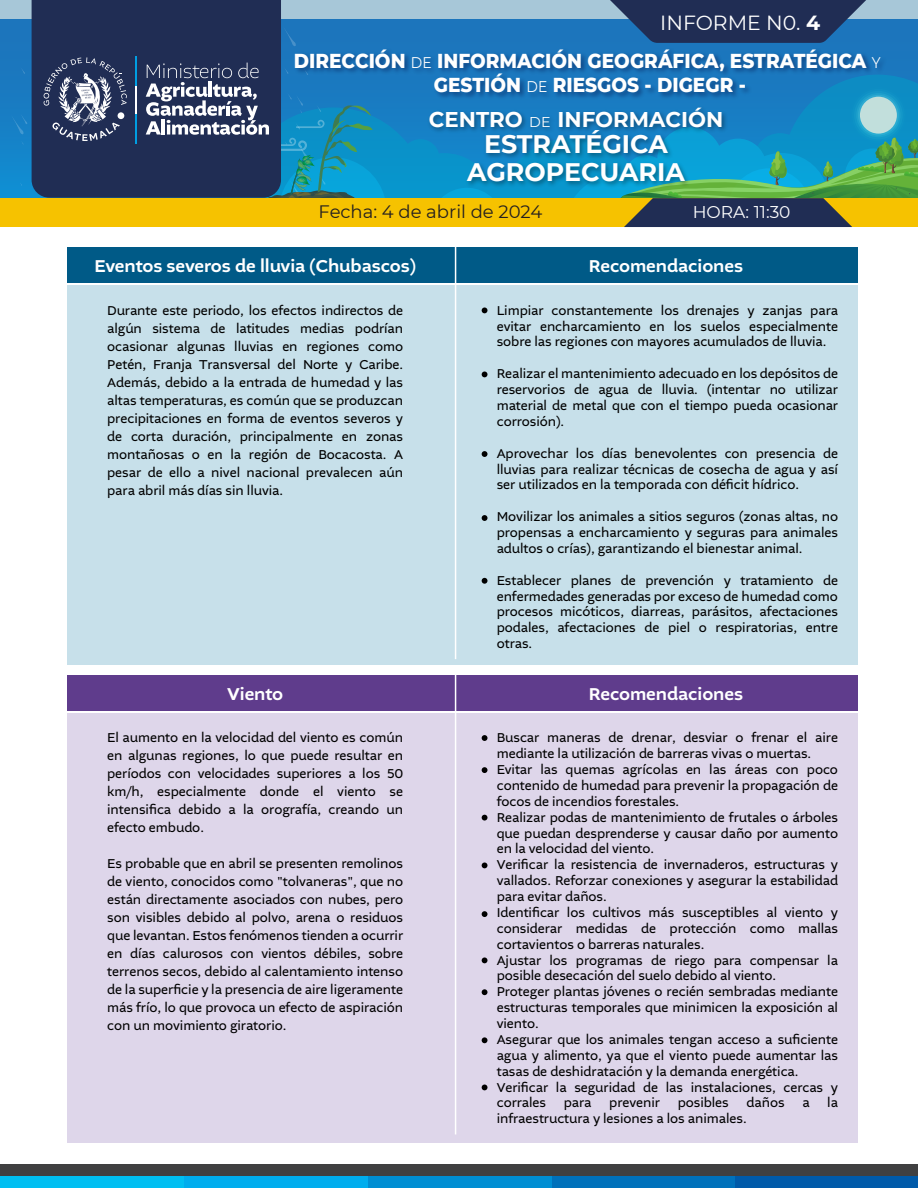
<style>
.page{position:relative;width:918px;height:1188px;background:#fff}
.page>*{position:absolute;margin:0;border:0;box-sizing:border-box;transform-origin:0 0}
.t1{font:700 25.35px "Montserrat";color:#fff}
.t2{font:700 21.3px "Montserrat";color:#fff}
.t3{font:800 20.55px/24.8px "Montserrat";color:#fff;text-align:center;scale:.9 1}
.t4{font:20.4px "Montserrat";color:#fff}
.t5{font:500 18px "Altivo";letter-spacing:-.005em;color:#fff}
.t6{font:18px "Montserrat";color:#231f20}
.t7{font:17.1px "Montserrat";color:#fff}
.t8{font:13.5px/15.9px "Altivo";letter-spacing:-.005em;color:#000;text-align:justify}
.s1{font-weight:700}
.s2{font-weight:400;font-size:15.45px}
.s3{font-weight:400;font-size:14.25px}
</style>
<div class="page">
<svg style="left:0;top:19px;width:918px;height:179px;background:#1a77be"></svg>
<div style="left:0;top:0;width:918px;height:19px;background:#a7c7d8"></div>
<svg style="left:31px;top:158px;width:1px;height:13px"></svg>
<svg style="left:19px;top:181px;width:3px;height:5px"></svg>
<svg style="left:283px;top:26px;width:13px;height:21px"></svg>
<div style="left:0;top:198px;width:918px;height:29px;background:#f6c200"></div>
<svg style="left:610px;top:0;width:256px;height:43px;background:#233b66"></svg>
<img style="left:290px;top:45px;width:606px;height:18px">
<div style="left:32px;top:0;width:249px;height:198px;background:#202d54"></div>
<hr style="left:135px;top:56px;width:2px;height:88px;background:#009ee2">
<svg style="left:146px;top:63px;width:772px;height:164px;background:#3c818d"></svg>
<svg style="left:11px;top:57px;width:116px;height:88px;background:#3e5980"></svg>
<hr style="left:135px;top:86px;width:2px;height:28px;background:#fff">
<div style="left:0;top:1164px;width:918px;height:13px;background:#404041"></div>
<div style="left:735px;top:1177px;width:183px;height:11px;background:#005aa9"></div>
<div style="left:551px;top:1177px;width:184px;height:11px;background:#0071bb"></div>
<div style="left:367px;top:1177px;width:184px;height:11px;background:#008ed3"></div>
<div style="left:183px;top:1177px;width:184px;height:11px;background:#00adee"></div>
<div style="left:0;top:1177px;width:183px;height:11px;background:#00bff2"></div>
<div style="left:67px;top:248px;width:791px;height:35px;background:#005a87"></div>
<div style="left:67px;top:285px;width:791px;height:380px;background:#c7e0ea"></div>
<hr style="left:455px;top:247px;width:1px;height:412px;background:#fff">
<svg style="left:482px;top:308px;width:5px;height:5px"></svg>
<svg style="left:482px;top:372px;width:5px;height:5px"></svg>
<svg style="left:482px;top:451px;width:5px;height:6px"></svg>
<svg style="left:482px;top:515px;width:5px;height:6px"></svg>
<svg style="left:482px;top:578px;width:5px;height:6px"></svg>
<div style="left:67px;top:675px;width:791px;height:36px;background:#5f3c8c"></div>
<div style="left:67px;top:713px;width:791px;height:430px;background:#ded6ea"></div>
<hr style="left:455px;top:675px;width:1px;height:459px;background:#fff">
<svg style="left:482px;top:735px;width:5px;height:6px"></svg>
<svg style="left:482px;top:767px;width:5px;height:6px"></svg>
<svg style="left:482px;top:815px;width:5px;height:6px"></svg>
<svg style="left:482px;top:863px;width:5px;height:5px"></svg>
<svg style="left:482px;top:911px;width:5px;height:6px"></svg>
<svg style="left:482px;top:957px;width:5px;height:6px"></svg>
<svg style="left:482px;top:989px;width:5px;height:6px"></svg>
<svg style="left:482px;top:1037px;width:5px;height:6px"></svg>
<svg style="left:482px;top:1085px;width:5px;height:5px"></svg>
<h3 class="t4" style="left:660px;top:9px;width:161px">INFORME N0. <span class="s1">4</span></h3>
<h3 class="t3" style="left:294px;top:47px;width:654px">DIRECCIÓN <span class="s2">DE</span> INFORMACIÓN GEOGRÁFICA, ESTRATÉGICA <span class="s2">Y<br></span>GESTIÓN <span class="s2">DE</span> RIESGOS - DIGEGR -</h3>
<h2 class="t2" style="left:429px;top:104px;width:296px">CENTRO <span class="s3">DE</span> INFORMACIÓN</h2>
<h1 class="t1" style="left:467px;top:154px;width:219px">AGROPECUARIA</h1>
<h1 class="t1" style="left:484px;top:126px;width:185px">ESTRATÉGICA</h1>
<h3 class="t6" style="left:319px;top:200px;width:225px">Fecha: 4 de abril de 2024</h3>
<p class="t7" style="left:693px;top:200px;width:99px">HORA: 11:30</p>
<h3 class="t5" style="left:95px;top:255px;width:323px">Eventos severos de lluvia (Chubascos)</h3>
<h3 class="t5" style="left:589px;top:255px;width:156px">Recomendaciones</h3>
<p class="t8" style="left:107px;top:301px;width:297px;line-height:18px">Durante este periodo, los efectos indirectos de algún sistema de latitudes medias podrían ocasionar algunas lluvias en regiones como Petén, Franja Transversal del Norte y Caribe.<br>Además, debido a la entrada de humedad y las altas temperaturas, es común que se produzcan precipitaciones en forma de eventos severos y de corta duración, principalmente en zonas montañosas o en la región de Bocacosta. A pesar de ello a nivel nacional prevalecen aún para abril más días sin lluvia.</p>
<p class="t8" style="left:497px;top:302px;width:343px">Limpiar constantemente los drenajes y zanjas para evitar encharcamiento en los suelos especialmente sobre las regiones con mayores acumulados de lluvia.</p>
<p class="t8" style="left:497px;top:366px;width:343px">Realizar el mantenimiento adecuado en los depósitos de reservorios de agua de lluvia. (intentar no utilizar material de metal que con el tiempo pueda ocasionar corrosión).</p>
<p class="t8" style="left:497px;top:445px;width:343px">Aprovechar los días benevolentes con presencia de lluvias para realizar técnicas de cosecha de agua y así ser utilizados en la temporada con déficit hídrico.</p>
<p class="t8" style="left:497px;top:509px;width:343px">Movilizar los animales a sitios seguros (zonas altas, no propensas a encharcamiento y seguras para animales adultos o crías), garantizando el bienestar animal.</p>
<p class="t8" style="left:497px;top:572px;width:343px">Establecer planes de prevención y tratamiento de enfermedades generadas por exceso de humedad como procesos micóticos, diarreas, parásitos, afectaciones podales, afectaciones de piel o respiratorias, entre otras.</p>
<h3 class="t5" style="left:227px;top:682px;width:57px">Viento</h3>
<h3 class="t5" style="left:589px;top:682px;width:156px">Recomendaciones</h3>
<p class="t8" style="left:107px;top:729px;width:297px;line-height:18px">El aumento en la velocidad del viento es común en algunas regiones, lo que puede resultar en períodos con velocidades superiores a los 50 km/h, especialmente donde el viento se intensifica debido a la orografía, creando un efecto embudo.</p>
<p class="t8" style="left:107px;top:855px;width:297px;line-height:18px">Es probable que en abril se presenten remolinos de viento, conocidos como "tolvaneras", que no están directamente asociados con nubes, pero son visibles debido al polvo, arena o residuos que levantan. Estos fenómenos tienden a ocurrir en días calurosos con vientos débiles, sobre terrenos secos, debido al calentamiento intenso de la superficie y la presencia de aire ligeramente más frío, lo que provoca un efecto de aspiración con un movimiento giratorio.</p>
<p class="t8" style="left:497px;top:730px;width:343px;text-align:left">Buscar maneras de drenar, desviar o frenar el aire mediante la utilización de barreras vivas o muertas.<br>Evitar las quemas agrícolas en las áreas con poco contenido de humedad para prevenir la propagación de focos de incendios forestales.<br>Realizar podas de mantenimiento de frutales o árboles que puedan desprenderse y causar daño por aumento en la velocidad del viento.<br>Verificar la resistencia de invernaderos, estructuras y vallados. Reforzar conexiones y asegurar la estabilidad para evitar daños.<br>Identificar los cultivos más susceptibles al viento y considerar medidas de protección como mallas cortavientos o barreras naturales.<br>Ajustar los programas de riego para compensar la posible desecación del suelo debido al viento.<br>Proteger plantas jóvenes o recién sembradas mediante estructuras temporales que minimicen la exposición al viento.<br>Asegurar que los animales tengan acceso a suficiente agua y alimento, ya que el viento puede aumentar las tasas de deshidratación y la demanda energética.<br>Verificar la seguridad de las instalaciones, cercas y corrales</p>
<p class="t8" style="left:564px;top:1095px;width:29px">para</p>
<p class="t8" style="left:609px;top:1095px;width:52px">prevenir</p>
<p class="t8" style="left:678px;top:1095px;width:53px">posibles</p>
<p class="t8" style="left:747px;top:1095px;width:40px">daños</p>
<p class="t8" style="left:802px;top:1095px;width:9px">a</p>
<p class="t8" style="left:827px;top:1095px;width:12px">la</p>
<p class="t8" style="left:497px;top:1111px;width:252px">infraestructura y lesiones a los animales.</p>
</div>
